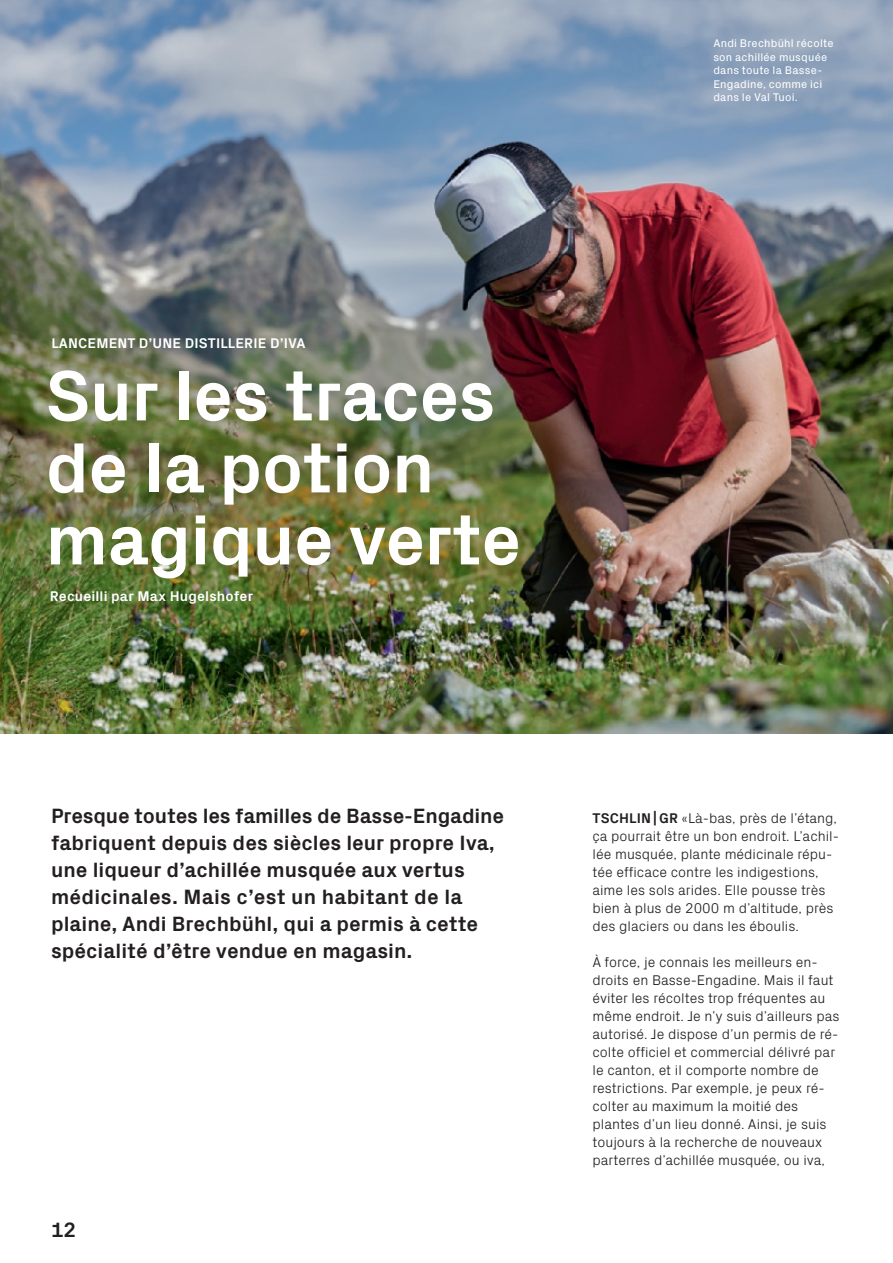
<style>
.page{position:relative;width:893px;height:1263px;background:#fff}
.page>*{position:absolute;margin:0;border:0;box-sizing:border-box;transform-origin:0 0}
.t1{font:700 72px/72px "Px Grotesk";letter-spacing:-.01em;color:#fff}
.t2{font:700 21px/27px "Px Grotesk";color:#231f20}
.t3{font:300 14.25px/18px "Px Grotesk";color:#231f20}
.t4{font:700 14.25px "Px Grotesk";letter-spacing:.01em;color:#fff}
.t5{font:11.25px/13.5px "Px Grotesk";letter-spacing:.02em;color:#fff}
.s1{font-weight:700}
</style>
<div class="page">
<img style="left:0;top:0;width:893px;height:733px">
<p class="t4" style="left:51px;top:333px;width:256px">LANCEMENT D’UNE DISTILLERIE D’IVA</p>
<h1 class="t1" style="left:45px;top:356px;width:477px">Sur les traces de la potion magique verte</h1>
<p class="t4" style="left:50px;top:585px;width:205px">Recueilli par Max Hugelshofer</p>
<p class="t5" style="left:713px;top:36px;width:122px">Andi Brechbühl récolte son achillée musquée dans toute la Basse-<br>Engadine, comme ici dans le Val Tuoi.</p>
<p class="t2" style="left:51px;top:801px;width:455px">Presque toutes les familles de Basse-Engadine fabriquent depuis des siècles leur propre Iva, une liqueur d’achillée musquée aux vertus médicinales. Mais c’est un habitant de la plaine, Andi Brechbühl, qui a permis à cette spécialité d’être vendue en magasin.</p>
<p class="t3" style="left:592px;top:808px;width:248px"><span class="s1">TSCHLIN | GR</span> «Là-bas, près de l’étang, ça pourrait être un bon endroit. L’achil&shy;lée musquée, plante médicinale répu&shy;tée efficace contre les indigestions, aime les sols arides. Elle pousse très bien à plus de 2000 m d’altitude, près des glaciers ou dans les éboulis.</p>
<p class="t3" style="left:592px;top:952px;width:249px">À force, je connais les meilleurs en&shy;droits en Basse-Engadine. Mais il faut éviter les récoltes trop fréquentes au même endroit. Je n’y suis d’ailleurs pas autorisé. Je dispose d’un permis de ré&shy;colte officiel et commercial délivré par le canton, et il comporte nombre de restrictions. Par exemple, je peux ré&shy;colter au maximum la moitié des plantes d’un lieu donné. Ainsi, je suis toujours à la recherche de nouveaux parterres d’achillée musquée, ou iva,</p>
<h2 class="t2" style="left:51px;top:1215px;width:27px">12</h2>
</div>
